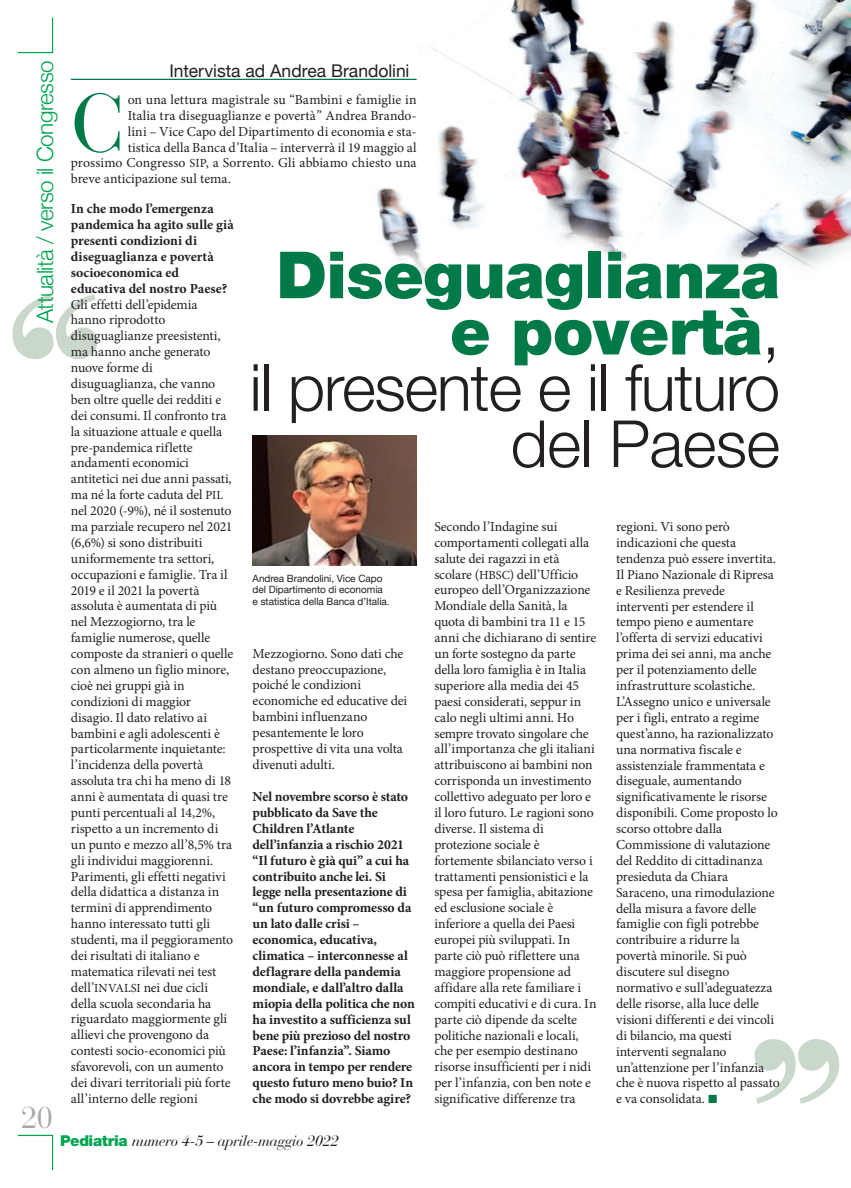
<style>
.page{position:relative;width:851px;height:1188px;background:#fff}
.page>*{position:absolute;margin:0;border:0;box-sizing:border-box;transform-origin:0 0}
.t1{font:81.38px "Bauer Bodoni";color:#017a47}
.t2{font:300 65px/56.2px "Helvetica Neue";letter-spacing:-.02em;color:#231f20;text-align:right}
.t3{font:30px "Bauer Bodoni";color:#a8a9ad}
.t4{font:300 22.5px "Helvetica Neue";letter-spacing:-.02em;color:#00a54f}
.t5{font:17.5px "Helvetica Neue";letter-spacing:-.005em;color:#231f20}
.t6{font:italic 15px "Bauer Bodoni";letter-spacing:-.02em;color:#231f20}
.t7{font:13.75px/15.9px "Minion Pro";letter-spacing:-.005em;color:#231f20}
.t8{font:700 13.75px/15.9px "Minion Pro";letter-spacing:-.005em;color:#231f20}
.t9{font:10px/11.2px "Helvetica Neue";letter-spacing:-.005em;color:#231f20}
.s1{font-size:12.38px}
.s2{font-weight:900;color:#017a47}
.s3{font-family:"Helvetica Neue";font-weight:900;font-style:normal;color:#00a54f}
</style>
<div class="page">
<img style="left:371px;top:0;width:479px;height:278px">
<img style="left:252px;top:435px;width:164px;height:130px">
<svg style="left:12px;top:294px;width:85px;height:65px"></svg>
<svg style="left:754px;top:1039px;width:85px;height:64px"></svg>
<hr style="left:71px;top:79px;width:345px;height:1px;background:#017a47">
<svg style="left:17px;top:1134px;width:37px;height:37px"></svg>
<svg style="left:17px;top:17px;width:37px;height:37px"></svg>
<h3 class="t4" style="left:27px;top:323px;width:264px;rotate:-90deg">Attualità / verso il Congresso</h3>
<h3 class="t3" style="left:21px;top:1099px;width:34px">20</h3>
<p class="t5" style="left:169px;top:58px;width:241px">Intervista ad Andrea Brandolini</p>
<h1 class="t1" style="left:71px;top:75px;width:56px">C</h1>
<p class="t7" style="left:128px;top:91px;width:290px">on una lettura magistrale su “Bambini e famiglie in</p>
<p class="t7" style="left:128px;top:107px;width:290px">Italia tra diseguaglianze e povertà” Andrea Brando-</p>
<p class="t7" style="left:128px;top:123px;width:290px">lini – Vice Capo del Dipartimento di economia e sta-</p>
<p class="t7" style="left:128px;top:139px;width:290px">tistica della Banca d’Italia – interverrà il 19 maggio al</p>
<p class="t7" style="left:71px;top:155px;width:347px">prossimo Congresso <span class="s1">SIP</span>, a Sorrento. Gli abbiamo chiesto una</p>
<p class="t7" style="left:71px;top:171px;width:161px">breve anticipazione sul tema.</p>
<p class="t8" style="left:71px;top:200px;width:164px">In che modo l’emergenza pandemica ha agito sulle già presenti condizioni di diseguaglianza e povertà socioeconomica ed educativa del nostro Paese?</p>
<p class="t7" style="left:71px;top:296px;width:164px">Gli effetti dell’epidemia hanno riprodotto disuguaglianze preesistenti, ma hanno anche generato nuove forme di disuguaglianza, che vanno ben oltre quelle dei redditi e dei consumi. Il confronto tra la situazione attuale e quella pre-pandemica riflette andamenti economici antitetici nei due anni passati, ma né la forte caduta del <span class="s1">PIL </span>nel 2020 (-9%), né il sostenuto ma parziale recupero nel 2021 (6,6%) si sono distribuiti uniformemente tra settori, occupazioni e famiglie. Tra il<br>2019 e il 2021 la povertà assoluta è aumentata di più nel Mezzogiorno, tra le famiglie numerose, quelle composte da stranieri o quelle con almeno un figlio minore, cioè nei gruppi già in condizioni di maggior disagio. Il dato relativo ai bambini e agli adolescenti è particolarmente inquietante: l’incidenza della povertà assoluta tra chi ha meno di 18 anni è aumentata di quasi tre punti percentuali al 14,2%, rispetto a un incremento di un punto e mezzo all’8,5% tra gli individui maggiorenni.<br>Parimenti, gli effetti negativi della didattica a distanza in termini di apprendimento hanno interessato tutti gli studenti, ma il peggioramento dei risultati di italiano e matematica rilevati nei test dell’<span class="s1">INVALSI</span> nei due cicli della scuola secondaria ha riguardato maggiormente gli allievi che provengono da contesti socio-economici più sfavorevoli, con un aumento dei divari territoriali più forte all’interno delle regioni</p>
<h2 class="t2" style="left:249px;top:242px;width:532px"><span class="s2">Diseguaglianza e povertà</span>,<br>il presente e il futuro del Paese</h2>
<p class="t9" style="left:252px;top:573px;width:138px">Andrea Brandolini, Vice Capo del Dipartimento di economia e statistica della Banca d’Italia.</p>
<p class="t7" style="left:252px;top:645px;width:156px">Mezzogiorno. Sono dati che destano preoccupazione, poiché le condizioni economiche ed educative dei bambini influenzano pesantemente le loro prospettive di vita una volta divenuti adulti.</p>
<p class="t8" style="left:252px;top:788px;width:164px">Nel novembre scorso è stato pubblicato da Save the<br>Children l’Atlante dell’infanzia a rischio 2021 “Il futuro è già qui” a cui ha contribuito anche lei. Si legge nella presentazione di “un futuro compromesso da un lato dalle crisi – economica, educativa, climatica – interconnesse al deflagrare della pandemia mondiale, e dall’altro dalla miopia della politica che non ha investito a sufficienza sul bene più prezioso del nostro<br>Paese: l’infanzia”. Siamo ancora in tempo per rendere questo futuro meno buio? In che modo si dovrebbe agire?</p>
<p class="t7" style="left:434px;top:518px;width:164px">Secondo l’Indagine sui comportamenti collegati alla salute dei ragazzi in età scolare (<span class="s1">HBSC</span>) dell’Ufficio europeo dell’Organizzazione<br>Mondiale della Sanità, la quota di bambini tra 11 e 15 anni che dichiarano di sentire un forte sostegno da parte della loro famiglia è in Italia superiore alla media dei 45 paesi considerati, seppur in calo negli ultimi anni. Ho sempre trovato singolare che all’importanza che gli italiani attribuiscono ai bambini non corrisponda un investimento collettivo adeguato per loro e il loro futuro. Le ragioni sono diverse. Il sistema di protezione sociale è fortemente sbilanciato verso i trattamenti pensionistici e la spesa per famiglia, abitazione ed esclusione sociale è inferiore a quella dei Paesi europei più sviluppati. In parte ciò può riflettere una maggiore propensione ad affidare alla rete familiare i compiti educativi e di cura. In parte ciò dipende da scelte politiche nazionali e locali, che per esempio destinano risorse insufficienti per i nidi per l’infanzia, con ben note e significative differenze tra</p>
<p class="t7" style="left:616px;top:518px;width:165px">regioni. Vi sono però indicazioni che questa tendenza può essere invertita.<br>Il Piano Nazionale di Ripresa e Resilienza prevede interventi per estendere il tempo pieno e aumentare l’offerta di servizi educativi prima dei sei anni, ma anche per il potenziamento delle infrastrutture scolastiche.<br>L’Assegno unico e universale per i figli, entrato a regime quest’anno, ha razionalizzato una normativa fiscale e assistenziale frammentata e diseguale, aumentando significativamente le risorse disponibili. Come proposto lo scorso ottobre dalla<br>Commissione di valutazione del Reddito di cittadinanza presieduta da Chiara<br>Saraceno, una rimodulazione della misura a favore delle famiglie con figli potrebbe contribuire a ridurre la povertà minorile. Si può discutere sul disegno normativo e sull’adeguatezza delle risorse, alla luce delle visioni differenti e dei vincoli di bilancio, ma questi interventi segnalano un’attenzione per l’infanzia che è nuova rispetto al passato e va consolidata.</p>
<p class="t6" style="left:60px;top:1130px;width:280px"><span class="s3">Pediatria</span> numero 4-5 – aprile-maggio 2022</p>
</div>
